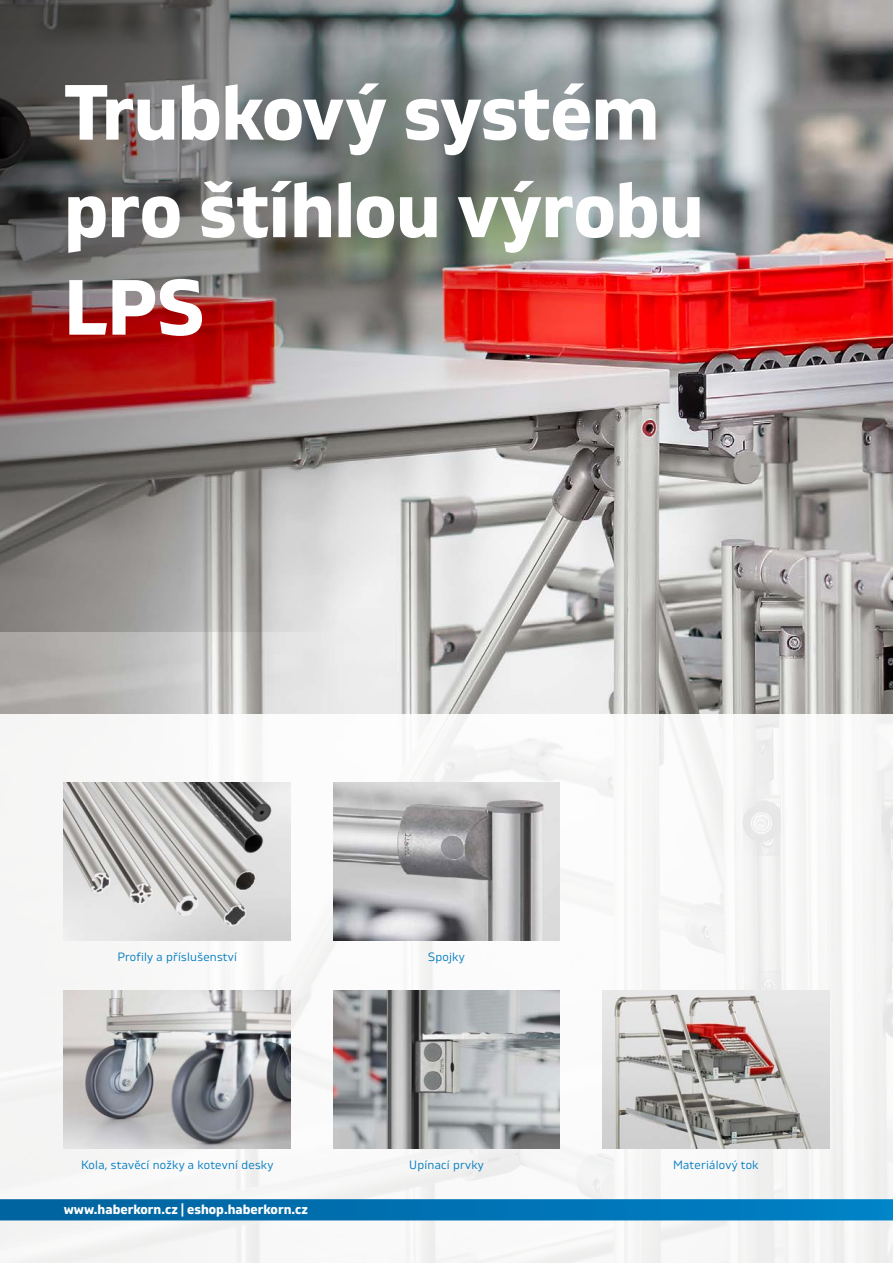
<style>
.page{position:relative;width:893px;height:1263px;background:#fff}
.page>*{position:absolute;margin:0;border:0;box-sizing:border-box;transform-origin:0 0}
._00-Titelseite_Headline{font:700 78px/97.5px "Gilam";letter-spacing:-.015em;color:#fff}
.t1{font:700 13.5px "Gilam";color:#fff}
.Titul_popis_pict{font:12px "Gilam";letter-spacing:.02em;color:#007bc0}
</style>
<div class="page">
<img style="left:0;top:631px;width:893px;height:83px">
<div style="left:0;top:714px;width:893px;height:549px;background:#f8f7f7"></div>
<div style="left:0;top:1199px;width:893px;height:21px;background:linear-gradient(to right,#00629e,#0081c7)"></div>
<img style="left:64px;top:991px;width:227px;height:157px">
<img style="left:64px;top:783px;width:227px;height:157px">
<img style="left:602px;top:991px;width:227px;height:157px">
<img style="left:333px;top:783px;width:227px;height:157px">
<img style="left:333px;top:991px;width:227px;height:157px">
<img style="left:0;top:0;width:893px;height:631px">
<p class="_00-Titelseite_Headline" style="left:64px;top:60px;width:642px">Trubkový systém pro štíhlou výrobu</p>
<p class="_00-Titelseite_Headline" style="left:64px;top:255px;width:142px">LPS</p>
<p class="Titul_popis_pict" style="left:117px;top:948px;width:121px">Profily a příslušenství</p>
<p class="Titul_popis_pict" style="left:81px;top:1156px;width:194px">Kola, stavěcí nožky a kotevní desky</p>
<p class="t1" style="left:64px;top:1199px;width:246px">www.haberkorn.cz | eshop.haberkorn.cz</p>
<p class="Titul_popis_pict" style="left:428px;top:948px;width:38px">Spojky</p>
<p class="Titul_popis_pict" style="left:409px;top:1156px;width:76px">Upínací prvky</p>
<p class="Titul_popis_pict" style="left:673px;top:1156px;width:87px">Materiálový tok</p>
</div>
